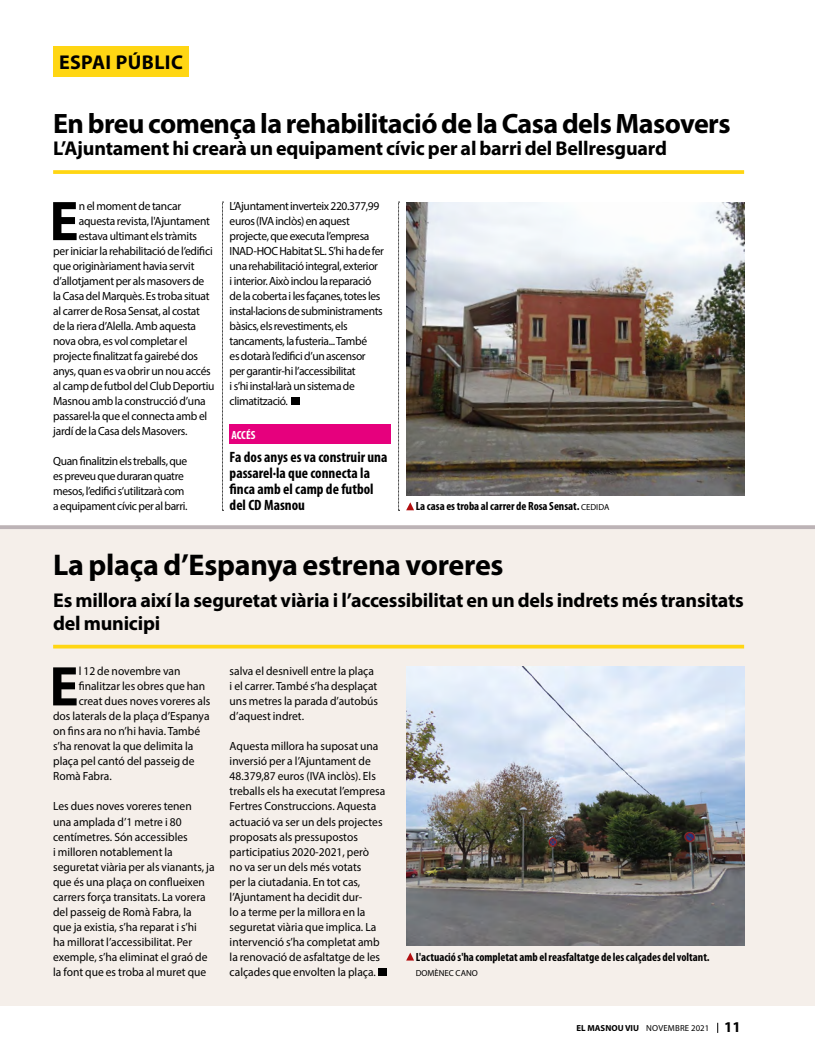
<style>
.page{position:relative;width:815px;height:1053px;background:#fff}
.page>*{position:absolute;margin:0;border:0;box-sizing:border-box;transform-origin:0 0}
.TEXTO{font:700 56.38px "Myriad Pro";color:#000}
.TEXTO-2{font:700 30px "Myriad Pro";letter-spacing:-.01em;color:#000}
.TEXTO-3{font:700 28.12px "Myriad Pro";letter-spacing:-.02em;color:#000}
.TEXTO-4{font:700 20px/22.5px "Myriad Pro";letter-spacing:-.01em;color:#000}
.TEXTO-5{font:700 20px "Myriad Pro";letter-spacing:.02em;color:#000}
.parrafo02{font:700 condensed 15px/16.2px "Myriad Pro";color:#000}
.t1{font:700 15px "Myriad Pro";color:#000}
.TEXTO-6{font:11.88px/15px "Myriad Pro";letter-spacing:-.01em;color:#000}
.TEXTO-7{font:11.88px/15px "Myriad Pro";letter-spacing:-.03em;color:#000}
.t2{font:700 condensed 11.88px "Myriad Pro";color:#000}
.parrafo02-2{font:700 condensed 11.88px "Myriad Pro";letter-spacing:-.005em;color:#fff}
.t3{font:8.75px "Myriad Pro";letter-spacing:.02em;color:#000}
.t4{font:8.75px "Myriad Pro";color:#000}
.s1{font-weight:400;font-stretch:normal;font-size:8.75px}
.s2{font-weight:700}
</style>
<div class="page">
<div style="left:0;top:525px;width:815px;height:480px;background:#f5efea"></div>
<svg style="left:53px;top:644px;width:691px;height:4px;background:#fcda3c"></svg>
<svg style="left:53px;top:170px;width:691px;height:4px;background:#ffd820"></svg>
<svg style="left:406px;top:952px;width:8px;height:8px"></svg>
<svg style="left:406px;top:502px;width:8px;height:8px"></svg>
<div style="left:53px;top:46px;width:136px;height:31px;background:#ffd613"></div>
<div style="left:378px;top:967px;width:8px;height:8px;background:#000"></div>
<img style="left:406px;top:666px;width:338px;height:279px">
<div style="left:291px;top:397px;width:8px;height:8px;background:#000"></div>
<div style="left:230px;top:424px;width:161px;height:20px;background:#e6007d"></div>
<svg style="left:222px;top:202px;width:2px;height:309px"></svg>
<svg style="left:398px;top:202px;width:2px;height:309px"></svg>
<img style="left:406px;top:202px;width:338px;height:293px">
<svg style="left:0;top:525px;width:815px;height:4px;background:#c0b7ba"></svg>
<p class="TEXTO-5" style="left:59px;top:51px;width:125px">ESPAI PÚBLIC</p>
<p class="TEXTO-3" style="left:53px;top:107px;width:679px">En breu comença la rehabilitació de la Casa dels Masovers</p>
<p class="TEXTO-4" style="left:53px;top:137px;width:615px">L’Ajuntament hi crearà un equipament cívic per al barri del Bellresguard</p>
<p class="TEXTO" style="left:49px;top:189px;width:31px">E</p>
<p class="TEXTO-6" style="left:79px;top:198px;width:104px">n el moment de tancar</p>
<p class="TEXTO-6" style="left:79px;top:213px;width:133px">aquesta revista, l'Ajuntament</p>
<p class="TEXTO-6" style="left:79px;top:228px;width:120px">estava ultimant els tràmits</p>
<p class="TEXTO-6" style="left:53px;top:243px;width:161px">per iniciar la rehabilitació de l’edifici</p>
<p class="TEXTO-6" style="left:53px;top:258px;width:143px">que originàriament havia servit</p>
<p class="TEXTO-6" style="left:53px;top:273px;width:153px">d’allotjament per als masovers de</p>
<p class="TEXTO-6" style="left:53px;top:288px;width:158px">la Casa del Marquès. Es troba situat</p>
<p class="TEXTO-6" style="left:53px;top:303px;width:148px">al carrer de Rosa Sensat, al costat</p>
<p class="TEXTO-6" style="left:53px;top:318px;width:145px">de la riera d’Alella. Amb aquesta</p>
<p class="TEXTO-6" style="left:53px;top:333px;width:136px">nova obra, es vol completar el</p>
<p class="TEXTO-6" style="left:53px;top:348px;width:146px">projecte finalitzat fa gairebé dos</p>
<p class="TEXTO-6" style="left:53px;top:363px;width:159px">anys, quan es va obrir un nou accés</p>
<p class="TEXTO-6" style="left:53px;top:378px;width:163px">al camp de futbol del Club Deportiu</p>
<p class="TEXTO-6" style="left:53px;top:393px;width:154px">Masnou amb la construcció d’una</p>
<p class="TEXTO-6" style="left:53px;top:408px;width:156px">passarel·la que el connecta amb el</p>
<p class="TEXTO-6" style="left:53px;top:423px;width:136px">jardí de la Casa dels Masovers.</p>
<p class="TEXTO-7" style="left:53px;top:453px;width:136px">Quan finalitzin els treballs, que es preveu que duraran quatre mesos, l’edifici s’utilitzarà com a equipament cívic per al barri.</p>
<p class="TEXTO-7" style="left:230px;top:198px;width:156px">L’Ajuntament inverteix 220.377,99 euros (IVA inclòs) en aquest projecte, que executa l’empresa INAD-HOC Habitat SL. S’hi ha de fer una rehabilitació integral, exterior<br>i interior. Això inclou la reparació de la coberta i les façanes, totes les instal·lacions de subministraments bàsics, els revestiments, els tancaments, la fusteria... També<br>es dotarà l’edifici d’un ascensor per garantir-hi l’accessibilitat<br>i s’hi instal·larà un sistema de climatització.</p>
<p class="parrafo02-2" style="left:232px;top:428px;width:25px">ACCÉS</p>
<p class="parrafo02" style="left:230px;top:448px;width:159px">Fa dos anys es va construir una passarel·la que connecta la finca amb el camp de futbol del CD Masnou</p>
<p class="t2" style="left:416px;top:500px;width:195px">La casa es troba al carrer de Rosa Sensat. <span class="s1">CEDIDA</span></p>
<p class="TEXTO-2" style="left:53px;top:547px;width:452px">La plaça d’Espanya estrena voreres</p>
<p class="TEXTO-4" style="left:53px;top:589px;width:692px">Es millora així la seguretat viària i l’accessibilitat en un dels indrets més transitats del municipi</p>
<p class="TEXTO" style="left:49px;top:654px;width:31px">E</p>
<p class="TEXTO-6" style="left:79px;top:663px;width:103px">l 12 de novembre van</p>
<p class="TEXTO-6" style="left:79px;top:678px;width:128px">finalitzar les obres que han</p>
<p class="TEXTO-6" style="left:79px;top:693px;width:133px">creat dues noves voreres als</p>
<p class="TEXTO-6" style="left:53px;top:708px;width:158px">dos laterals de la plaça d’Espanya</p>
<p class="TEXTO-6" style="left:53px;top:723px;width:149px">on fins ara no n’hi havia. També</p>
<p class="TEXTO-6" style="left:53px;top:738px;width:142px">s’ha renovat la que delimita la</p>
<p class="TEXTO-6" style="left:53px;top:753px;width:143px">plaça pel cantó del passeig de</p>
<p class="TEXTO-6" style="left:53px;top:768px;width:60px">Romà Fabra.</p>
<p class="TEXTO-6" style="left:53px;top:798px;width:163px">Les dues noves voreres tenen<br>una amplada d’1 metre i 80 centímetres. Són accessibles<br>i milloren notablement la seguretat viària per als vianants, ja que és una plaça on conflueixen carrers força transitats. La vorera del passeig de Romà Fabra, la<br>que ja existia, s’ha reparat i s’hi<br>ha millorat l’accessibilitat. Per exemple, s’ha eliminat el graó de la font que es troba al muret que</p>
<p class="TEXTO-6" style="left:230px;top:663px;width:150px">salva el desnivell entre la plaça i el carrer. També s’ha desplaçat uns metres la parada d’autobús d’aquest indret.</p>
<p class="TEXTO-6" style="left:230px;top:738px;width:157px">Aquesta millora ha suposat una inversió per a l’Ajuntament de<br>48.379,87 euros (IVA inclòs). Els treballs els ha executat l’empresa<br>Fertres Construccions. Aquesta actuació va ser un dels projectes proposats als pressupostos participatius 2020-2021, però<br>no va ser un dels més votats<br>per la ciutadania. En tot cas, l’Ajuntament ha decidit dur-<br>lo a terme per la millora en la seguretat viària que implica. La intervenció s’ha completat amb la renovació de asfaltatge de les calçades que envolten la plaça.</p>
<p class="t2" style="left:416px;top:950px;width:296px">L'actuació s'ha completat amb el reasfaltatge de les calçades del voltant.</p>
<p class="t4" style="left:416px;top:967px;width:64px">DOMÈNEC CANO</p>
<p class="t3" style="left:577px;top:1022px;width:134px"><span class="s2">EL MASNOU VIU</span> NOVEMBRE 2021</p>
<p class="t1" style="left:724px;top:1018px;width:18px">11</p>
</div>
